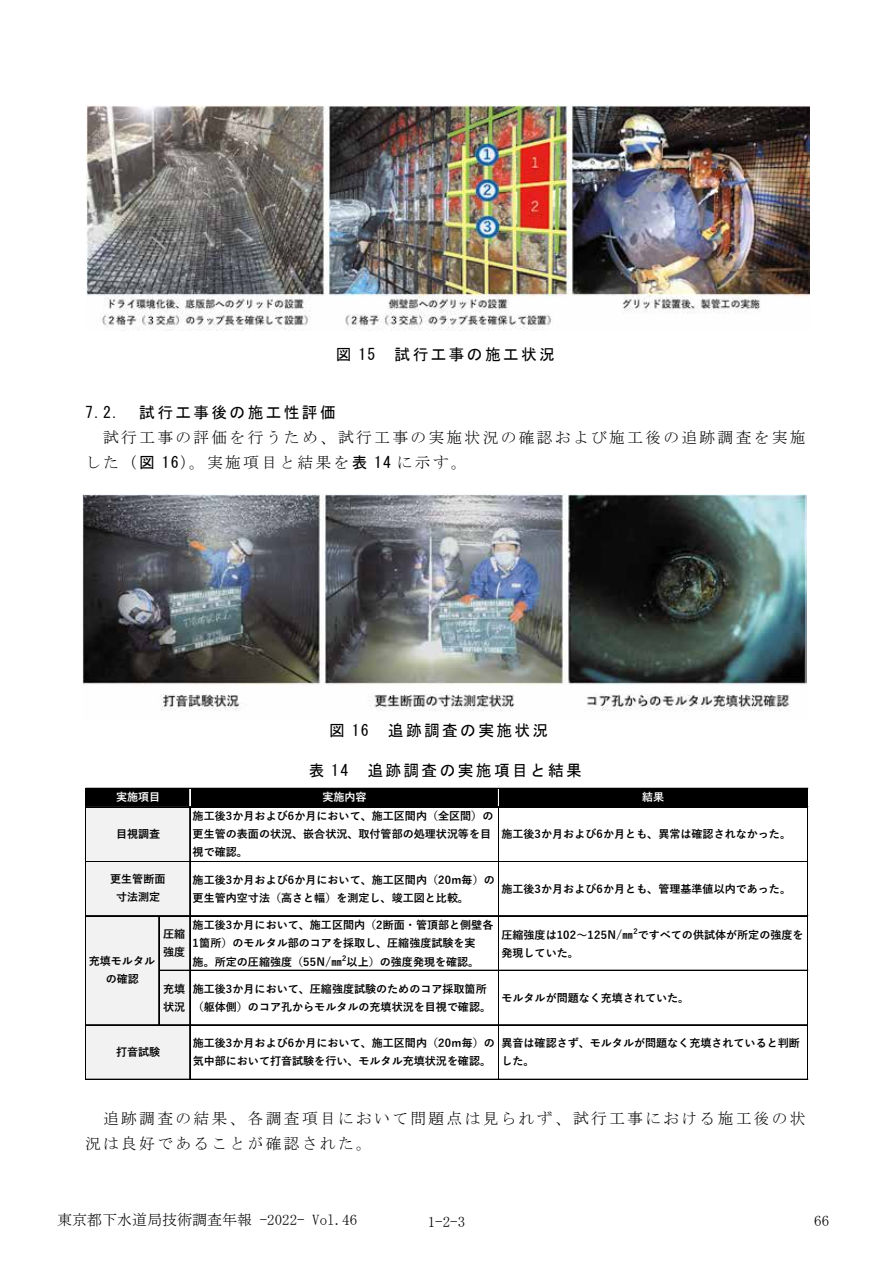
<style>
.page{position:relative;width:893px;height:1263px;background:#fff}
.page>*{position:absolute;margin:0;border:0;box-sizing:border-box;transform-origin:0 0}
.t1{font:15.75px/25px "MS Mincho";letter-spacing:.15em;color:#000}
.t2{font:15.75px "MS Gothic";letter-spacing:.15em;color:#000}
.t3{font:15px "MS Mincho";color:#000}
.t4{font:700 11.1px/17.7px "Yu Gothic";color:#000}
.t5{font:700 11.1px "Yu Gothic";color:#fff}
.t6{font:700 7.35px "Yu Gothic";color:#000}
.s1{font-family:"MS Gothic"}
</style>
<div class="page">
<div style="left:86px;top:789px;width:722px;height:18px;background:#000"></div>
<div style="left:86px;top:807px;width:104px;height:273px;background:#f2f2f2"></div>
<svg style="left:189px;top:789px;width:2px;height:17px"></svg>
<svg style="left:498px;top:789px;width:1px;height:17px"></svg>
<hr style="left:85px;top:788px;width:1px;height:292px;background:#000">
<hr style="left:190px;top:807px;width:1px;height:273px;background:#000">
<hr style="left:498px;top:807px;width:1px;height:273px;background:#000">
<hr style="left:807px;top:789px;width:1px;height:291px;background:#000">
<hr style="left:158px;top:916px;width:1px;height:109px;background:#000">
<hr style="left:159px;top:916px;width:1px;height:109px;background:#000">
<hr style="left:86px;top:788px;width:722px;height:1px;background:#000">
<hr style="left:86px;top:807px;width:722px;height:1px;background:#000">
<hr style="left:86px;top:861px;width:722px;height:1px;background:#000">
<hr style="left:86px;top:915px;width:722px;height:1px;background:#000">
<hr style="left:86px;top:916px;width:722px;height:1px;background:#000">
<hr style="left:160px;top:970px;width:648px;height:1px;background:#000">
<hr style="left:86px;top:1025px;width:722px;height:1px;background:#000">
<hr style="left:86px;top:1079px;width:722px;height:1px;background:#000">
<img style="left:86px;top:105px;width:723px;height:225px">
<img style="left:83px;top:495px;width:723px;height:216px">
<h1 class="t2" style="left:336px;top:346px;width:220px">図 15 試行工事の施工状況</h1>
<h1 class="t2" style="left:85px;top:404px;width:252px">7.2. 試行工事後の施工性評価</h1>
<h1 class="t1" style="left:85px;top:424px;width:722px;text-indent:18px">試行工事の評価を行うため、試行工事の実施状況の確認および施工後の追跡調査を実施した（<span class="s1">図 16</span>）。実施項目と結果を<span class="s1">表 14</span> に示す。</h1>
<p class="t5" style="left:116px;top:791px;width:46px">実施項目</p>
<p class="t4" style="left:116px;top:825px;width:46px">目視調査</p>
<p class="t4" style="left:110px;top:870px;width:57px;text-align:center">更生管断面寸法測定</p>
<h1 class="t2" style="left:329px;top:722px;width:220px">図 16 追跡調査の実施状況</h1>
<h1 class="t2" style="left:309px;top:762px;width:275px">表 14 追跡調査の実施項目と結果</h1>
<p class="t5" style="left:322px;top:791px;width:46px">実施内容</p>
<p class="t5" style="left:642px;top:791px;width:24px">結果</p>
<p class="t4" style="left:193px;top:808px;width:302px">施工後3か月および6か月において、施工区間内（全区間）の更生管の表面の状況、嵌合状況、取付管部の処理状況等を目視で確認。</p>
<p class="t4" style="left:501px;top:825px;width:291px">施工後3か月および6か月とも、異常は確認されなかった。</p>
<p class="t4" style="left:193px;top:871px;width:304px">施工後3か月および6か月において、施工区間内（20m毎）の更生管内空寸法（高さと幅）を測定し、竣工図と比較。</p>
<p class="t4" style="left:501px;top:880px;width:291px">施工後3か月および6か月とも、管理基準値以内であった。</p>
<p class="t4" style="left:163px;top:926px;width:24px">圧縮強度</p>
<p class="t4" style="left:193px;top:916px;width:302px">施工後3か月において、施工区間内（2断面・管頂部と側壁各<br>1箇所）のモルタル部のコアを採取し、圧縮強度試験を実</p>
<p class="t4" style="left:193px;top:953px;width:288px">施。所定の圧縮強度（55N/㎜以上）の強度発現を確認。</p>
<p class="t6" style="left:633px;top:927px;width:6px">2</p>
<p class="t4" style="left:501px;top:926px;width:304px">圧縮強度は102〜125N/㎜ですべての供試体が所定の強度を</p>
<p class="t4" style="left:501px;top:944px;width:79px">発現していた。</p>
<p class="t6" style="left:342px;top:954px;width:6px">2</p>
<p class="t4" style="left:89px;top:952px;width:68px;text-align:center">充填モルタルの確認</p>
<p class="t4" style="left:163px;top:980px;width:24px">充填状況</p>
<p class="t4" style="left:193px;top:980px;width:300px">施工後3か月において、圧縮強度試験のためのコア採取箇所（躯体側）のコア孔からモルタルの充填状況を目視で確認。</p>
<p class="t4" style="left:501px;top:989px;width:189px">モルタルが問題なく充填されていた。</p>
<p class="t4" style="left:193px;top:1035px;width:304px">施工後3か月および6か月において、施工区間内（20m毎）の気中部において打音試験を行い、モルタル充填状況を確認。</p>
<p class="t4" style="left:501px;top:1035px;width:300px">異音は確認さず、モルタルが問題なく充填されていると判断した。</p>
<p class="t4" style="left:116px;top:1043px;width:46px">打音試験</p>
<h1 class="t1" style="left:85px;top:1106px;width:722px;text-indent:18px">追跡調査の結果、各調査項目において問題点は見られず、試行工事における施工後の状況は良好であることが確認された。</h1>
<h2 class="t3" style="left:57px;top:1212px;width:301px">東京都下水道局技術調査年報 -2022- Vol.46</h2>
<h2 class="t3" style="left:428px;top:1214px;width:39px">1-2-3</h2>
<h2 class="t3" style="left:814px;top:1213px;width:16px">66</h2>
</div>
